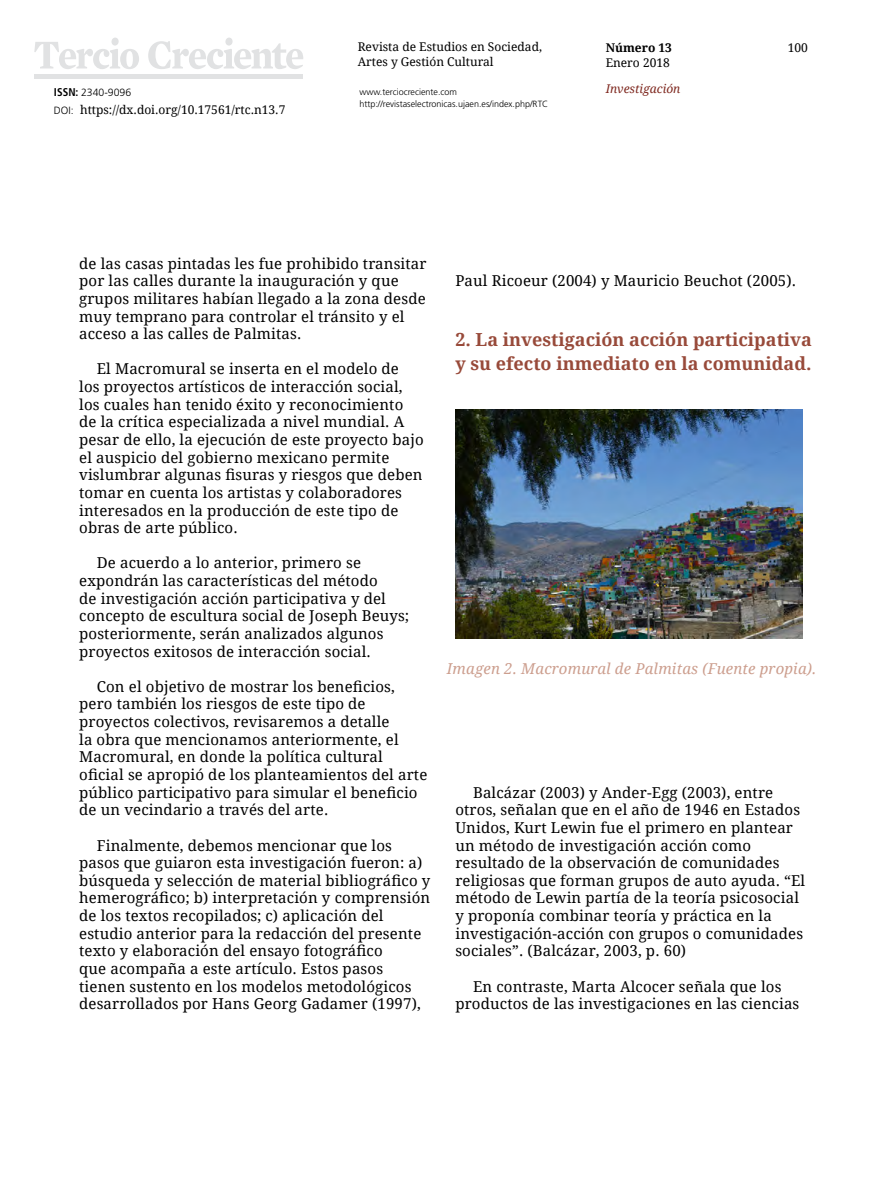
<style>
.page{position:relative;width:893px;height:1191px;background:#fff}
.page>*{position:absolute;margin:0;border:0;box-sizing:border-box;transform-origin:0 0}
.t1{font:700 18px/24px "Droid Serif";color:#984a3a}
.t2{font:15px/17.7px "Droid Serif";letter-spacing:.01em;color:#000}
.t3{font:italic 15px "Droid Serif";letter-spacing:.01em;color:#cc9e8e}
.t4{font:12px "Droid Serif";color:#000}
.t5{font:italic 12px "Droid Serif";color:#7f2920}
.t6{font:700 12px "Droid Serif";color:#000}
.t7{font:300 10.5px "Frutiger LT Std";color:#000}
.t8{font:300 9px/12.6px "Frutiger LT Std";color:#000}
.s1{font-weight:700;font-stretch:condensed;font-size:11.25px}
.s2{font-family:"Frutiger LT Std";font-weight:300;font-size:10.5px}
</style>
<div class="page">
<svg style="left:34px;top:38px;width:269px;height:31px"></svg>
<div style="left:34px;top:74px;width:269px;height:5px;background:#e1e2e3"></div>
<img style="left:455px;top:410px;width:347px;height:229px">
<p class="t7" style="left:54px;top:87px;width:79px"><span class="s1">ISSN:</span> 2340-9096</p>
<p class="t4" style="left:54px;top:102px;width:233px"><span class="s2">DOI:</span> https://dx.doi.org/10.17561/rtc.n13.7</p>
<p class="t4" style="left:358px;top:39px;width:186px">Revista de Estudios en Sociedad,</p>
<p class="t4" style="left:788px;top:39px;width:22px">100</p>
<p class="t4" style="left:358px;top:53px;width:137px">Artes y Gestión Cultural</p>
<p class="t8" style="left:359px;top:85px;width:190px">www.terciocreciente.com http://revistaselectronicas.ujaen.es/index.php/RTC</p>
<p class="t6" style="left:606px;top:40px;width:68px">Número 13</p>
<p class="t4" style="left:606px;top:54px;width:66px">Enero 2018</p>
<p class="t5" style="left:606px;top:80px;width:76px">Investigación</p>
<p class="t2" style="left:79px;top:254px;width:349px">de las casas pintadas les fue prohibido transitar por las calles durante la inauguración y que grupos militares habían llegado a la zona desde muy temprano para controlar el tránsito y el acceso a las calles de Palmitas.</p>
<p class="t2" style="left:79px;top:360px;width:346px;text-indent:18px">El Macromural se inserta en el modelo de<br>los proyectos artísticos de interacción social, los cuales han tenido éxito y reconocimiento de la crítica especializada a nivel mundial. A pesar de ello, la ejecución de este proyecto bajo el auspicio del gobierno mexicano permite vislumbrar algunas fisuras y riesgos que deben tomar en cuenta los artistas y colaboradores interesados en la producción de este tipo de obras de arte público.</p>
<p class="t2" style="left:79px;top:554px;width:331px;text-indent:18px">De acuerdo a lo anterior, primero se expondrán las características del método<br>de investigación acción participativa y del concepto de escultura social de Joseph Beuys; posteriormente, serán analizados algunos proyectos exitosos de interacción social.</p>
<p class="t2" style="left:79px;top:677px;width:350px;text-indent:18px">Con el objetivo de mostrar los beneficios, pero también los riesgos de este tipo de proyectos colectivos, revisaremos a detalle<br>la obra que mencionamos anteriormente, el Macromural, en donde la política cultural oficial se apropió de los planteamientos del arte público participativo para simular el beneficio de un vecindario a través del arte.</p>
<p class="t2" style="left:79px;top:836px;width:353px;text-indent:18px">Finalmente, debemos mencionar que los pasos que guiaron esta investigación fueron: a) búsqueda y selección de material bibliográfico y hemerográfico; b) interpretación y comprensión de los textos recopilados; c) aplicación del estudio anterior para la redacción del presente texto y elaboración del ensayo fotográfico<br>que acompaña a este artículo. Estos pasos tienen sustento en los modelos metodológicos desarrollados por Hans Georg Gadamer (1997),</p>
<p class="t2" style="left:455px;top:272px;width:342px">Paul Ricoeur (2004) y Mauricio Beuchot (2005).</p>
<p class="t1" style="left:455px;top:326px;width:358px">2. La investigación acción participativa y su efecto inmediato en la comunidad.</p>
<p class="t3" style="left:447px;top:658px;width:371px">Imagen 2. Macromural de Palmitas (Fuente propia).</p>
<p class="t2" style="left:455px;top:783px;width:351px;text-indent:18px">Balcázar (2003) y Ander-Egg (2003), entre otros, señalan que en el año de 1946 en Estados Unidos, Kurt Lewin fue el primero en plantear un método de investigación acción como resultado de la observación de comunidades religiosas que forman grupos de auto ayuda. “El método de Lewin partía de la teoría psicosocial y proponía combinar teoría y práctica en la investigación-acción con grupos o comunidades sociales”. (Balcázar, 2003, p. 60)</p>
<p class="t2" style="left:455px;top:977px;width:345px;text-align:center">En contraste, Marta Alcocer señala que los productos de las investigaciones en las ciencias</p>
</div>
